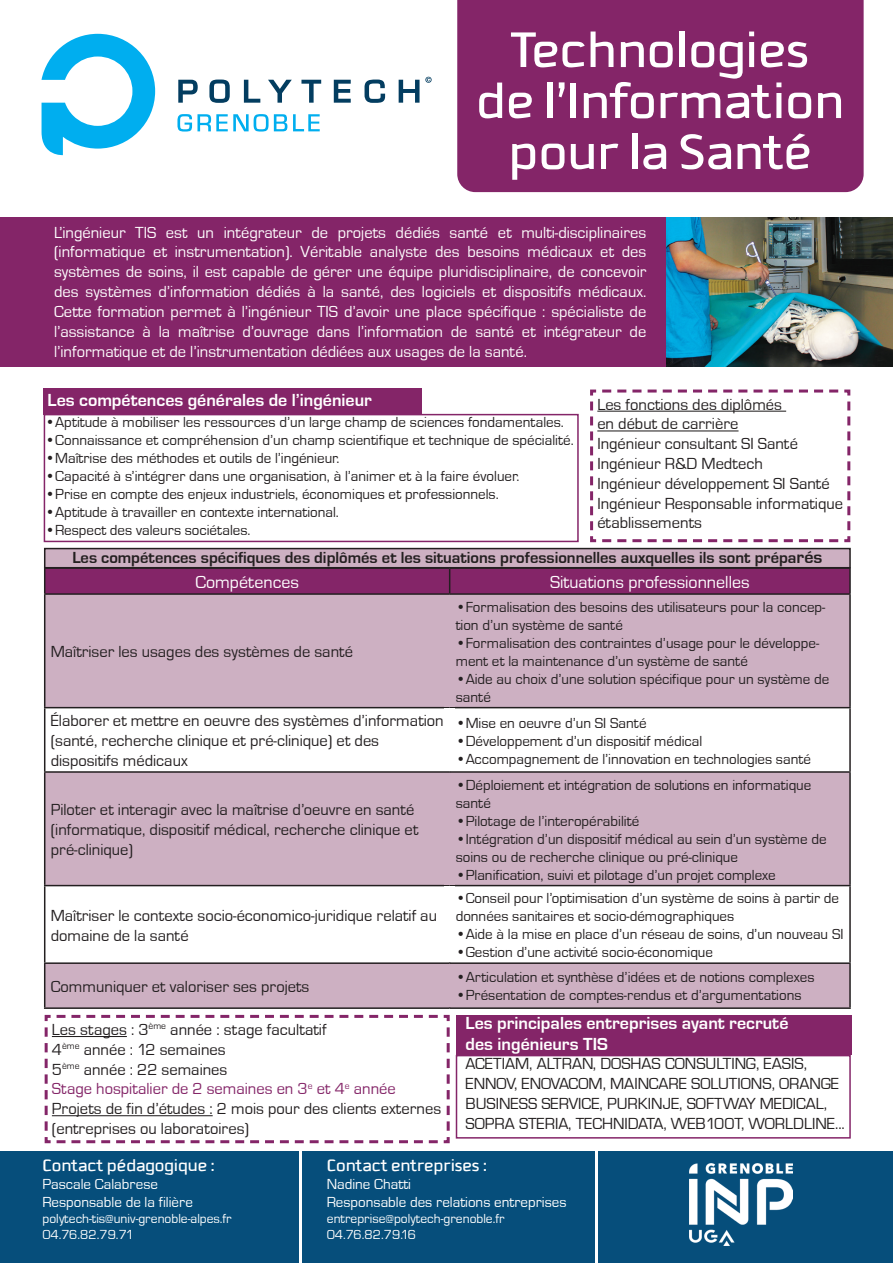
<style>
.page{position:relative;width:893px;height:1263px;background:#fff}
.page>*{position:absolute;margin:0;border:0;box-sizing:border-box;transform-origin:0 0}
.t1{font:500 54px/51px "Downtempo";color:#fff;text-align:center}
.t2{font:700 18px/21.6px "Eurostile T";color:#fff}
.t3{font:500 18px "Downtempo";color:#fff}
.t4{font:18px "Eurostile T";color:#fff}
.t5{font:16.5px/19.8px "Eurostile T";color:#231f20}
.t6{font:16.5px/19.8px "Eurostile T";color:#fff;text-align:justify}
.t7{font:700 16.5px "Eurostile T";color:#231f20}
.t8{font:15px/18px "Eurostile T";color:#231f20}
.t9{font:15px/18px "Eurostile T";color:#fff}
.t10{font:13.5px/16.2px "Eurostile T";color:#fff}
.s1{font-size:18px}
.s2{color:#842568}
</style>
<div class="page">
<div style="left:457px;top:0;width:407px;height:192px;background:#842568"></div>
<svg style="left:178px;top:80px;width:20px;height:23px"></svg>
<svg style="left:209px;top:80px;width:21px;height:23px"></svg>
<svg style="left:244px;top:80px;width:16px;height:23px"></svg>
<svg style="left:268px;top:80px;width:24px;height:23px"></svg>
<svg style="left:301px;top:80px;width:20px;height:23px"></svg>
<svg style="left:334px;top:80px;width:17px;height:23px"></svg>
<svg style="left:364px;top:80px;width:21px;height:23px"></svg>
<svg style="left:399px;top:77px;width:33px;height:26px"></svg>
<svg style="left:41px;top:34px;width:114px;height:122px"></svg>
<svg style="left:177px;top:114px;width:110px;height:18px"></svg>
<svg style="left:293px;top:114px;width:27px;height:17px"></svg>
<svg style="left:590px;top:389px;width:261px;height:154px"></svg>
<div style="left:0;top:1152px;width:893px;height:111px;background:#064e7b"></div>
<div style="left:45px;top:549px;width:805px;height:19px;background:#cdb0c2"></div>
<div style="left:44px;top:548px;width:807px;height:20px;border:2px solid #231f20"></div>
<div style="left:44px;top:414px;width:535px;height:128px;border:2px solid #842568"></div>
<div style="left:43px;top:388px;width:379px;height:27px;background:#842568"></div>
<div style="left:456px;top:1015px;width:396px;height:40px;background:#842568"></div>
<hr style="left:300px;top:1146px;width:2px;height:117px;background:#fff">
<hr style="left:595px;top:1146px;width:2px;height:117px;background:#fff">
<svg style="left:45px;top:595px;width:804px;height:412px;fill:#cdb0c2"></svg>
<hr style="left:44px;top:567px;width:406px;height:2px;background:#231f20">
<hr style="left:450px;top:567px;width:401px;height:2px;background:#231f20">
<div style="left:44px;top:568px;width:805px;height:25px;background:#842568"></div>
<hr style="left:849px;top:569px;width:2px;height:24px;background:#231f20">
<hr style="left:44px;top:708px;width:1px;height:63px;background:#231f20">
<hr style="left:849px;top:708px;width:2px;height:63px;background:#231f20">
<hr style="left:44px;top:771px;width:406px;height:2px;background:#231f20">
<hr style="left:44px;top:773px;width:1px;height:112px;background:#231f20">
<hr style="left:450px;top:771px;width:401px;height:2px;background:#231f20">
<hr style="left:449px;top:773px;width:1px;height:112px;background:#231f20">
<hr style="left:849px;top:773px;width:2px;height:112px;background:#231f20">
<hr style="left:44px;top:885px;width:406px;height:1px;background:#231f20">
<hr style="left:44px;top:886px;width:1px;height:76px;background:#231f20">
<hr style="left:450px;top:885px;width:401px;height:1px;background:#231f20">
<hr style="left:449px;top:886px;width:1px;height:76px;background:#231f20">
<hr style="left:849px;top:886px;width:2px;height:76px;background:#231f20">
<hr style="left:44px;top:962px;width:406px;height:2px;background:#231f20">
<hr style="left:44px;top:964px;width:1px;height:43px;background:#231f20">
<hr style="left:450px;top:962px;width:401px;height:2px;background:#231f20">
<hr style="left:849px;top:964px;width:2px;height:43px;background:#231f20">
<hr style="left:44px;top:1007px;width:406px;height:2px;background:#231f20">
<hr style="left:450px;top:1007px;width:401px;height:2px;background:#231f20">
<hr style="left:44px;top:593px;width:406px;height:2px;background:#231f20">
<hr style="left:44px;top:595px;width:1px;height:112px;background:#231f20">
<hr style="left:450px;top:593px;width:401px;height:2px;background:#231f20">
<hr style="left:849px;top:595px;width:2px;height:112px;background:#231f20">
<hr style="left:44px;top:707px;width:406px;height:1px;background:#231f20">
<hr style="left:450px;top:707px;width:401px;height:1px;background:#231f20">
<div style="left:444px;top:708px;width:11px;height:63px;background:#fff"></div>
<div style="left:444px;top:887px;width:11px;height:75px;background:#fff"></div>
<div style="left:444px;top:595px;width:11px;height:112px;background:#cdb0c2"></div>
<div style="left:444px;top:773px;width:11px;height:111px;background:#cdb0c2"></div>
<div style="left:444px;top:964px;width:11px;height:43px;background:#cdb0c2"></div>
<svg style="left:44px;top:1014px;width:406px;height:130px"></svg>
<div style="left:456px;top:1055px;width:395px;height:83px;border:2px solid #842568"></div>
<div style="left:0;top:217px;width:693px;height:150px;background:#842568"></div>
<img style="left:666px;top:217px;width:227px;height:150px">
<img style="left:690px;top:1163px;width:103px;height:82px">
<h1 class="t1" style="left:476px;top:25px;width:369px">Technologies de l’Information pour la Santé</h1>
<p class="t6" style="left:54px;top:223px;width:594px">L’ingénieur TIS est un intégrateur de projets dédiés santé et multi-disciplinaires (informatique et instrumentation). Véritable analyste des besoins médicaux et des systèmes de soins, il est capable de gérer une équipe pluridisciplinaire, de concevoir des systèmes d’information dédiés à la santé, des logiciels et dispositifs médicaux.<br>Cette formation permet à l’ingénieur TIS d’avoir une place spécifique : spécialiste de l’assistance à la maîtrise d’ouvrage dans l’information de santé et intégrateur de l’informatique et de l’instrumentation dédiées aux usages de la santé.</p>
<p class="t2" style="left:48px;top:390px;width:326px">Les compétences générales de l’ingénieur</p>
<p class="t5" style="left:597px;top:394px;width:247px">Les fonctions des diplômés<br>en début de carrière<br>Ingénieur consultant SI Santé<br>Ingénieur R&amp;D Medtech<br>Ingénieur développement SI Santé<br>Ingénieur Responsable informatique établissements</p>
<p class="t7" style="left:72px;top:549px;width:751px">Les compétences spécifiques des diplômés et les situations professionnelles auxquelles ils sont prépa<span class="s1">rés</span></p>
<p class="t8" style="left:45px;top:413px;width:520px">•Aptitude à mobiliser les ressources d’un large champ de sciences fondamentales.</p>
<p class="t8" style="left:45px;top:431px;width:530px">•Connaissance et compréhension d’un champ scientifique et technique de spécialité.</p>
<p class="t8" style="left:45px;top:449px;width:296px">•Maîtrise des méthodes et outils de l’ingénieur.</p>
<p class="t8" style="left:45px;top:467px;width:476px">•Capacité à s’intégrer dans une organisation, à l’animer et à la faire évoluer.</p>
<p class="t8" style="left:45px;top:485px;width:455px">•Prise en compte des enjeux industriels, économiques et professionnels.</p>
<p class="t8" style="left:45px;top:503px;width:295px">•Aptitude à travailler en contexte international.</p>
<p class="t8" style="left:45px;top:521px;width:207px">•Respect des valeurs sociétales.</p>
<p class="t4" style="left:195px;top:572px;width:105px">Compétences</p>
<p class="t4" style="left:550px;top:572px;width:201px">Situations professionnelles</p>
<p class="t5" style="left:51px;top:642px;width:304px">Maîtriser les usages des systèmes de santé</p>
<p class="t8" style="left:456px;top:598px;width:371px">•Formalisation des besoins des utilisateurs pour la concep&shy;tion d’un système de santé</p>
<p class="t8" style="left:456px;top:634px;width:365px">•Formalisation des contraintes d’usage pour le développe&shy;ment et la maintenance d’un système de santé</p>
<p class="t8" style="left:456px;top:670px;width:375px">•Aide au choix d’une solution spécifique pour un système de santé</p>
<p class="t5" style="left:51px;top:711px;width:394px">Élaborer et mettre en oeuvre des systèmes d’information (santé, recherche clinique et pré-clinique) et des dispositifs médicaux</p>
<p class="t8" style="left:456px;top:714px;width:192px">•Mise en oeuvre d’un SI Santé</p>
<p class="t8" style="left:456px;top:732px;width:248px">•Développement d’un dispositif médical</p>
<p class="t8" style="left:456px;top:750px;width:357px">•Accompagnement de l’innovation en technologies santé</p>
<p class="t5" style="left:51px;top:800px;width:369px">Piloter et interagir avec la maîtrise d’oeuvre en santé (informatique, dispositif médical, recherche clinique et pré-clinique)</p>
<p class="t5" style="left:51px;top:906px;width:388px">Maîtriser le contexte socio-économico-juridique relatif au domaine de la santé</p>
<p class="t5" style="left:51px;top:977px;width:260px">Communiquer et valoriser ses projets</p>
<p class="t8" style="left:456px;top:776px;width:357px">•Déploiement et intégration de solutions en informatique santé</p>
<p class="t8" style="left:456px;top:812px;width:185px">•Pilotage de l’interopérabilité</p>
<p class="t8" style="left:456px;top:830px;width:372px">•Intégration d’un dispositif médical au sein d’un système de soins ou de recherche clinique ou pré-clinique</p>
<p class="t8" style="left:456px;top:866px;width:322px">•Planification, suivi et pilotage d’un projet complexe</p>
<p class="t8" style="left:456px;top:889px;width:385px">•Conseil pour l’optimisation d’un système de soins à partir de données sanitaires et socio-démographiques</p>
<p class="t8" style="left:456px;top:925px;width:389px">•Aide à la mise en place d’un réseau de soins, d’un nouveau SI</p>
<p class="t8" style="left:456px;top:943px;width:259px">•Gestion d’une activité socio-économique</p>
<p class="t8" style="left:456px;top:969px;width:360px">•Articulation et synthèse d’idées et de notions complexes</p>
<p class="t8" style="left:456px;top:987px;width:347px">•Présentation de comptes-rendus et d’argumentations</p>
<p class="t2" style="left:466px;top:1012px;width:324px">Les principales entreprises ayant recruté des ingénieurs TIS</p>
<p class="t5" style="left:52px;top:1020px;width:391px">Les stages : 3<sup>ème</sup> année : stage facultatif<br>4<sup>ème</sup> année : 12 semaines<br>5<sup>ème</sup> année : 22 semaines<br><span class="s2">Stage hospitalier de 2 semaines en 3</span><sup>e</sup> <span class="s2">et 4</span><sup>e</sup> <span class="s2">année </span>Projets de fin d’études : 2 mois pour des clients externes (entreprises ou laboratoires)</p>
<p class="t3" style="left:43px;top:1155px;width:174px">Contact pédagogique :</p>
<p class="t9" style="left:43px;top:1175px;width:152px">Pascale Calabrese<br>Responsable de la filière</p>
<p class="t10" style="left:43px;top:1211px;width:191px">polytech-tis@univ-grenoble-alpes.fr<br>04.76.82.79.71</p>
<p class="t5" style="left:465px;top:1054px;width:381px">ACETIAM, ALTRAN, DOSHAS CONSULTING, EASIS, ENNOV, ENOVACOM, MAINCARE SOLUTIONS, ORANGE BUSINESS SERVICE, PURKINJE, SOFTWAY MEDICAL, SOPRA STERIA, TECHNIDATA, WEB100T, WORLDLINE...</p>
<p class="t3" style="left:327px;top:1155px;width:162px">Contact entreprises :</p>
<p class="t9" style="left:327px;top:1175px;width:241px">Nadine Chatti<br>Responsable des relations entreprises</p>
<p class="t10" style="left:327px;top:1211px;width:179px">entreprise@polytech-grenoble.fr<br>04.76.82.79.16</p>
</div>
